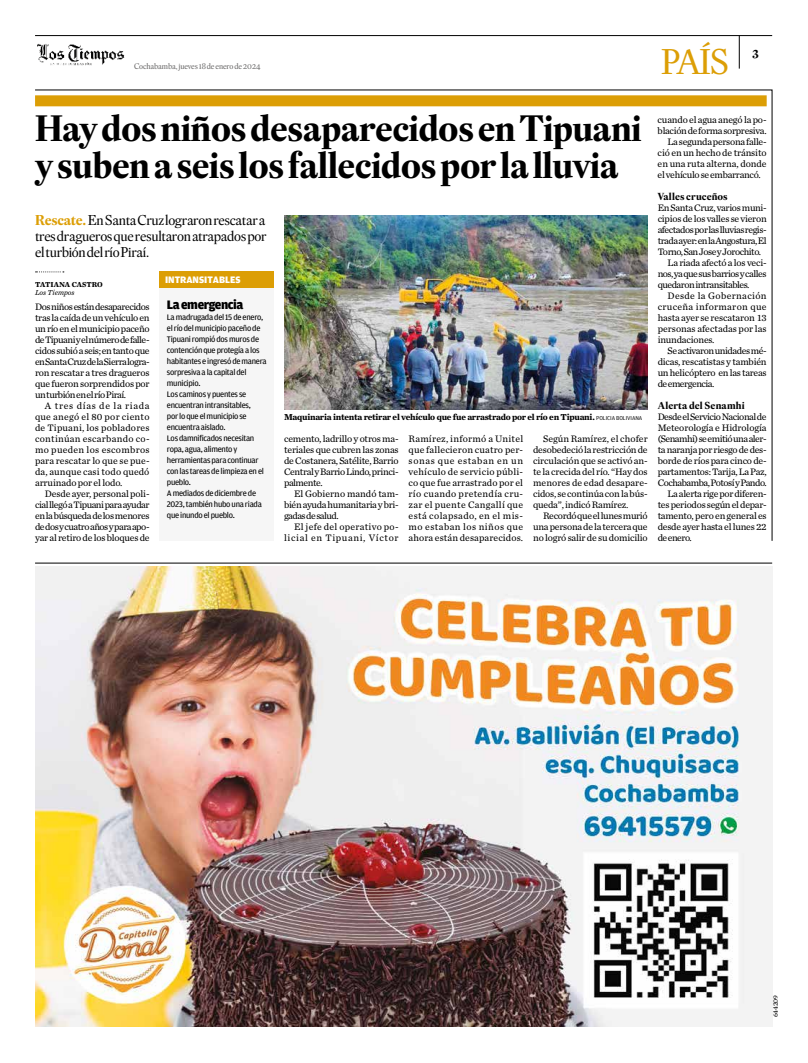
<style>
.page{position:relative;width:808px;height:1063px;background:#fff}
.page>*{position:absolute;margin:0;border:0;box-sizing:border-box;transform-origin:0 0}
.t1{font:700 36px/37px "Eudald Headline";letter-spacing:-.02em;color:#000}
.t2{font:35px "Eudald Headline";color:#dc9e05}
.t3{font:14px/16px "Eudald Headline";letter-spacing:-.025em;color:#000;text-align:justify}
.t4{font:900 13px "Amplitude";letter-spacing:-.03em;color:#000}
.t5{font:700 12px "Eudald Headline";color:#000}
.t6{font:700 10px "Eudald Headline";letter-spacing:.005em;color:#000}
.t7{font:900 10px "Amplitude";color:#fff}
.t8{font:9.8px/11px "Chronicle Text G2";letter-spacing:-.025em;color:#000;text-align:justify}
.t9{font:9.8px "Chronicle Text G2";letter-spacing:-.05em;color:#000}
.t10{font:9.8px "Chronicle Text G2";letter-spacing:-.045em;color:#000}
.t11{font:9.8px "Chronicle Text G2";letter-spacing:-.005em;color:#000}
.t12{font:9.8px/11px "Chronicle Text G2";letter-spacing:.065em;color:#000;text-align:right}
.t13{font:9.8px "Chronicle Text G2";letter-spacing:.035em;color:#000}
.t14{font:9.8px "Chronicle Text G2";color:#000}
.t15{font:700 9px "Chronicle Text G2";letter-spacing:-.03em;color:#000}
.t16{font:8.5px/11px "Amplitude";letter-spacing:-.035em;color:#000}
.t17{font:8px "Eudald Headline";letter-spacing:-.02em;color:#646363}
.t18{font:700 7.5px "Chronicle Text G2";color:#000}
.t19{font:italic 7.5px "Chronicle Text G2";color:#000}
.t20{font:7px "Chronicle Text G2";letter-spacing:-.03em;color:#000}
.s1{font-weight:700;color:#dc9e05}
.s2{font-family:"Amplitude";font-weight:400;font-size:6px}
</style>
<div class="page">
<svg style="left:35px;top:90px;width:737px;height:451px"></svg>
<div style="left:35px;top:95px;width:732px;height:11px;background:#dc9e05"></div>
<svg style="left:36px;top:271px;width:28px;height:1px"></svg>
<img style="left:284px;top:216px;width:364px;height:193px">
<div style="left:160px;top:271px;width:114px;height:270px;background:#f6f6f6"></div>
<div style="left:160px;top:271px;width:114px;height:17px;background:#dc9e05"></div>
<img style="left:35px;top:566px;width:737px;height:461px">
<hr style="left:35px;top:563px;width:737px;height:1px;background:#000">
<hr style="left:35px;top:35px;width:737px;height:1px;background:#000">
<hr style="left:739px;top:36px;width:1px;height:33px;background:#000">
<img style="left:37px;top:43px;width:88px;height:23px">
<p class="t17" style="left:134px;top:62px;width:128px">Cochabamba, jueves 18 de enero de 2024</p>
<h2 class="t2" style="left:661px;top:42px;width:70px">PAÍS</h2>
<p class="t5" style="left:752px;top:44px;width:8px">3</p>
<h1 class="t1" style="left:35px;top:109px;width:608px">Hay dos niños desaparecidos en Tipuani y suben a seis los fallecidos por la lluvia</h1>
<h3 class="t3" style="left:35px;top:212px;width:233px"><span class="s1">Rescate.</span>En Santa Cruz lograron rescatar a tres dragueros que resultaron atrapados por el turbión del río Piraí.</h3>
<p class="t18" style="left:35px;top:278px;width:69px">TATIANA CASTRO</p>
<p class="t19" style="left:35px;top:286px;width:41px">Los Tiempos</p>
<p class="t8" style="left:35px;top:301px;width:116px">Dos niños están desaparecidos tras la caída de un vehículo en un río en el municipio paceño de Tipuani y el número de falle&shy;cidos subió a seis; en tanto que en Santa Cruz de la Sierra logra&shy;ron rescatar a tres dragueros que fueron sorprendidos por un turbión en el río Piraí.</p>
<p class="t8" style="left:35px;top:399px;width:116px;text-indent:10px">A tres días de la riada que anegó el 80 por ciento de Tipuani, los pobladores continúan escarbando co&shy;mo pueden los escombros para rescatar lo que se pue&shy;da, aunque casi todo quedó arruinado por el lodo.</p>
<p class="t8" style="left:35px;top:487px;width:116px;text-indent:10px">Desde ayer, personal poli&shy;cial llegó a Tipuani para ayudar en la búsqueda de los menores de dos y cuatro años y para apo&shy;yar al retiro de los bloques de</p>
<p class="t7" style="left:165px;top:275px;width:77px">INTRANSITABLES</p>
<h3 class="t4" style="left:167px;top:297px;width:78px">La emergencia</h3>
<p class="t16" style="left:167px;top:311px;width:101px">La madrugada del 15 de enero, el río del municipio paceño de<br>Tipuani rompió dos muros de contención que protegía a los habitantes e ingresó de manera sorpresiva a la capital del municipio.<br>Los caminos y puentes se encuentran intransitables,<br>por lo que el municipio se encuentra aislado.<br>Los damnificados necesitan ropa, agua, alimento y herramientas para continuar con las tareas de limpieza en el pueblo.<br>A mediados de diciembre de<br>2023, también hubo una riada que inundo el pueblo.</p>
<p class="t15" style="left:284px;top:410px;width:360px">Maquinaria intenta retirar el vehículo que fue arrastrado por el río en Tipuani. <span class="s2">POLICIA BOLIVIANA</span></p>
<p class="t8" style="left:284px;top:433px;width:116px">cemento, ladrillo y otros ma&shy;teriales que cubren las zonas de Costanera, Satélite, Barrio Central y Barrio Lindo, princi&shy;palmente.</p>
<p class="t8" style="left:284px;top:487px;width:116px;text-indent:10px">El Gobierno mandó tam&shy;bién ayuda humanitaria y bri&shy;gadas de salud.</p>
<p class="t12" style="left:284px;top:520px;width:116px">El jefe del operativo po&shy;licial en Tipuani, Víctor</p>
<p class="t8" style="left:409px;top:432px;width:116px">Ramírez, informó a Unitel que fallecieron cuatro per&shy;sonas que estaban en un vehículo de servicio públi&shy;co que fue arrastrado por el río cuando pretendía cru&shy;zar el puente Cangallí que está colapsado, en el mis&shy;mo estaban los niños que ahora están desaparecidos.</p>
<p class="t8" style="left:533px;top:432px;width:116px;text-indent:10px">Según Ramírez, el chofer desobedeció la restricción de circulación que se activó an&shy;te la crecida del río. “Hay dos menores de edad desapare&shy;cidos, se continúa con la bús&shy;queda”, indicó Ramírez.</p>
<p class="t8" style="left:533px;top:509px;width:116px;text-indent:10px">Recordó que el lunes murió una persona de la tercera que no logró salir de su domicilio</p>
<p class="t8" style="left:658px;top:113px;width:111px">cuando el agua anegó la po-</p>
<p class="t8" style="left:658px;top:124px;width:110px">blación de forma sorpresiva.</p>
<p class="t8" style="left:667px;top:135px;width:101px">La segunda persona falle-</p>
<p class="t8" style="left:658px;top:146px;width:111px">ció en un hecho de tránsito</p>
<p class="t11" style="left:658px;top:156px;width:110px">en una ruta alterna, donde</p>
<p class="t8" style="left:658px;top:168px;width:105px">el vehículo se embarrancó.</p>
<p class="t6" style="left:658px;top:189px;width:72px">Valles cruceños</p>
<p class="t8" style="left:658px;top:202px;width:111px">En Santa Cruz, varios muni-</p>
<p class="t8" style="left:658px;top:213px;width:111px">cipios de los valles se vieron</p>
<p class="t9" style="left:658px;top:222px;width:111px">afectados por las lluvias regis-</p>
<p class="t9" style="left:658px;top:233px;width:110px">trada ayer: en la Angostura, El</p>
<p class="t9" style="left:658px;top:244px;width:105px">Torno, San Jose y Jorochito.</p>
<p class="t8" style="left:667px;top:256px;width:101px">La riada afectó a los veci-</p>
<p class="t9" style="left:658px;top:266px;width:110px">nos, ya que sus barrios y calles</p>
<p class="t9" style="left:658px;top:277px;width:93px">quedaron intransitables.</p>
<p class="t13" style="left:667px;top:288px;width:101px">Desde la Gobernación</p>
<p class="t13" style="left:658px;top:299px;width:110px">cruceña informaron que</p>
<p class="t8" style="left:658px;top:311px;width:111px">hasta ayer se rescataron 13</p>
<p class="t14" style="left:658px;top:321px;width:110px">personas afectadas por las</p>
<p class="t8" style="left:658px;top:333px;width:58px">inundaciones.</p>
<p class="t10" style="left:667px;top:343px;width:101px">Se activaron unidades mé-</p>
<p class="t8" style="left:658px;top:355px;width:110px">dicas, rescatistas y también</p>
<p class="t8" style="left:658px;top:366px;width:111px">un helicóptero en las tareas</p>
<p class="t9" style="left:658px;top:376px;width:58px">de emergencia.</p>
<p class="t6" style="left:658px;top:398px;width:89px">Alerta del Senamhi</p>
<p class="t10" style="left:658px;top:409px;width:110px">Desde el Servicio Nacional de</p>
<p class="t11" style="left:658px;top:420px;width:110px">Meteorología e Hidrología</p>
<p class="t9" style="left:658px;top:431px;width:111px">(Senamhi) se emitió una aler-</p>
<p class="t8" style="left:658px;top:444px;width:111px">ta naranja por riesgo de des-</p>
<p class="t8" style="left:658px;top:454px;width:111px">borde de ríos para cinco de-</p>
<p class="t8" style="left:658px;top:465px;width:111px">partamentos: Tarija, La Paz,</p>
<p class="t9" style="left:658px;top:475px;width:111px">Cochabamba, Potosí y Pando.</p>
<p class="t8" style="left:667px;top:487px;width:101px">La alerta rige por diferen-</p>
<p class="t8" style="left:658px;top:498px;width:111px">tes periodos según el depar-</p>
<p class="t8" style="left:658px;top:509px;width:111px">tamento, pero en general es</p>
<p class="t8" style="left:658px;top:520px;width:110px">desde ayer hasta el lunes 22</p>
<p class="t8" style="left:658px;top:531px;width:36px">de enero.</p>
<p class="t20" style="left:770px;top:1017px;width:24px;rotate:-90deg">644209</p>
</div>
